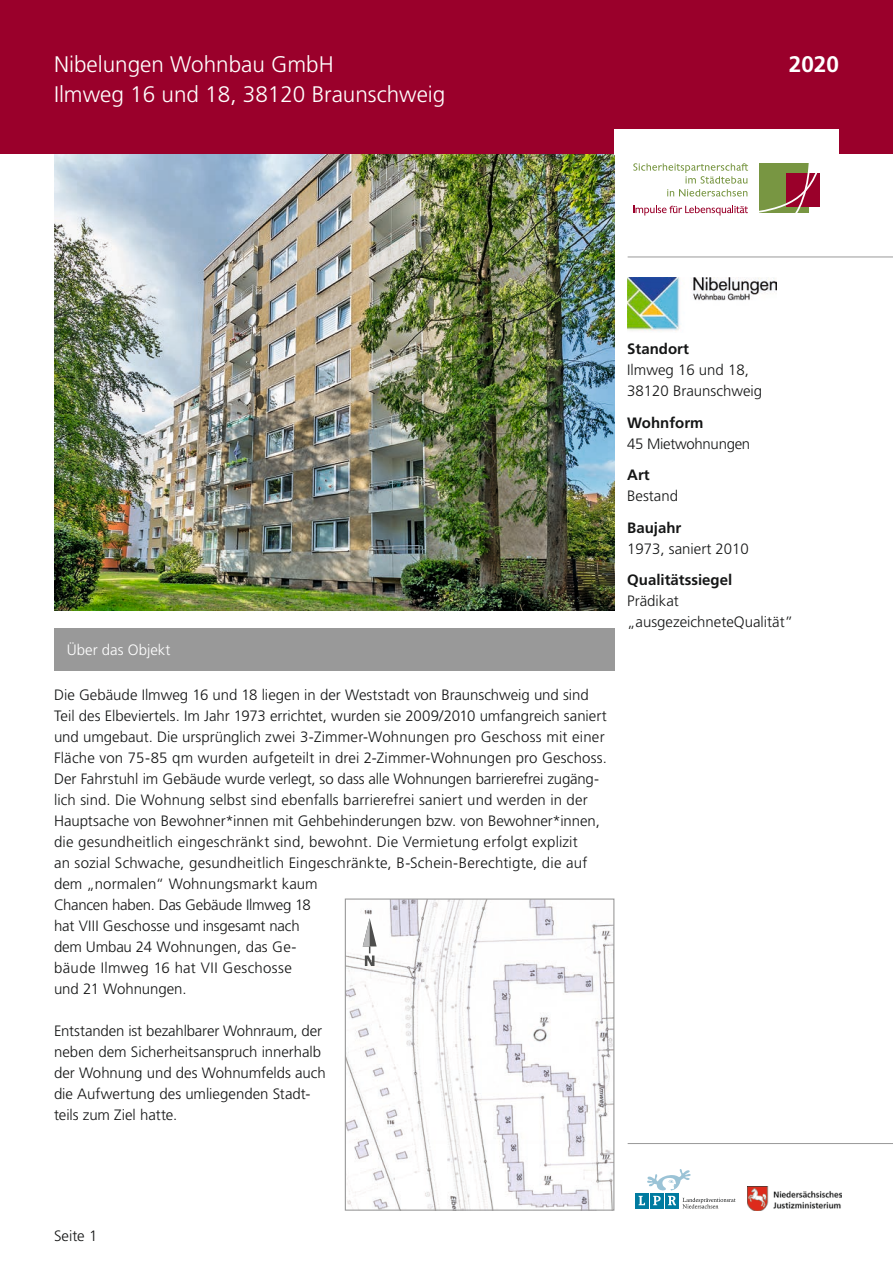
<style>
.page{position:relative;width:893px;height:1263px;background:#fff}
.page>*{position:absolute;margin:0;border:0;box-sizing:border-box;transform-origin:0 0}
.t1{font:300 22.5px/30px "Frutiger";color:#fff}
.t2{font:700 22.5px "Frutiger";color:#fff}
.t3{font:300 15px/21px "Frutiger";color:#151616}
.t4{font:700 15px "Frutiger";color:#151616}
.t5{font:300 15px "Frutiger";letter-spacing:-.02em;color:#151616}
.t6{font:300 15px "Frutiger";color:#fff}
</style>
<div class="page">
<img style="left:747px;top:1186px;width:94px;height:25px">
<div style="left:635px;top:1193px;width:14px;height:15px;background:#007ba0"></div>
<div style="left:650px;top:1193px;width:14px;height:15px;background:#007ba0"></div>
<div style="left:665px;top:1193px;width:14px;height:15px;background:#007ba0"></div>
<svg style="left:639px;top:1196px;width:6px;height:9px"></svg>
<svg style="left:653px;top:1196px;width:8px;height:9px"></svg>
<svg style="left:668px;top:1196px;width:8px;height:9px"></svg>
<svg style="left:647px;top:1169px;width:44px;height:21px"></svg>
<svg style="left:682px;top:1198px;width:54px;height:10px"></svg>
<img style="left:627px;top:277px;width:150px;height:54px">
<img style="left:54px;top:153px;width:560px;height:457px">
<div style="left:0;top:0;width:893px;height:153px;background:#9a002b"></div>
<div style="left:614px;top:129px;width:225px;height:26px;background:#fff"></div>
<div style="left:786px;top:173px;width:34px;height:34px;background:#9a002a"></div>
<svg style="left:633px;top:163px;width:185px;height:53px"></svg>
<div style="left:54px;top:628px;width:560px;height:43px;background:#999"></div>
<hr style="left:628px;top:257px;width:265px;height:1px;background:#999">
<hr style="left:628px;top:1143px;width:265px;height:1px;background:#999">
<img style="left:347px;top:900px;width:265px;height:309px">
<div style="left:345px;top:898px;width:269px;height:313px;border:1px solid #999"></div>
<svg style="left:363px;top:918px;width:14px;height:48px"></svg>
<h1 class="t1" style="left:54px;top:49px;width:393px">Nibelungen Wohnbau GmbH<br>Ilmweg 16 und 18, 38120 Braunschweig</h1>
<h1 class="t2" style="left:789px;top:50px;width:52px">2020</h1>
<p class="t6" style="left:67px;top:642px;width:105px">Über das Objekt</p>
<p class="t3" style="left:54px;top:684px;width:554px">Die Gebäude Ilmweg 16 und 18 liegen in der Weststadt von Braunschweig und sind Teil des Elbeviertels. Im Jahr 1973 errichtet, wurden sie 2009/2010 umfangreich saniert und umgebaut. Die ursprünglich zwei 3-Zimmer-Wohnungen pro Geschoss mit einer Fläche von 75-85 qm wurden aufgeteilt in drei 2-Zimmer-Wohnungen pro Geschoss.<br>Der Fahrstuhl im Gebäude wurde verlegt, so dass alle Wohnungen barrierefrei zugäng&shy;lich sind. Die Wohnung selbst sind ebenfalls barrierefrei saniert und werden in der Hauptsache von Bewohner*innen mit Gehbehinderungen bzw. von Bewohner*innen, die gesundheitlich eingeschränkt sind, bewohnt. Die Vermietung erfolgt explizit<br>an sozial Schwache, gesundheitlich Eingeschränkte, B-Schein-Berechtigte, die auf dem „normalen“ Wohnungsmarkt kaum<br>Chancen haben. Das Gebäude Ilmweg 18<br>hat VIII Geschosse und insgesamt nach<br>dem Umbau 24 Wohnungen, das Ge-<br>bäude Ilmweg 16 hat VII Geschosse<br>und 21 Wohnungen.</p>
<p class="t3" style="left:54px;top:1020px;width:273px">Entstanden ist bezahlbarer Wohnraum, der neben dem Sicherheitsanspruch innerhalb der Wohnung und des Wohnumfelds auch die Aufwertung des umliegenden Stadt&shy;teils zum Ziel hatte.</p>
<p class="t4" style="left:627px;top:340px;width:63px">Standort</p>
<p class="t3" style="left:627px;top:359px;width:137px">Ilmweg 16 und 18,<br>38120 Braunschweig</p>
<p class="t4" style="left:627px;top:413px;width:78px">Wohnform</p>
<p class="t5" style="left:627px;top:435px;width:125px">45 Mietwohnungen</p>
<p class="t4" style="left:627px;top:466px;width:24px">Art</p>
<p class="t3" style="left:627px;top:485px;width:52px">Bestand</p>
<p class="t4" style="left:627px;top:518px;width:56px">Baujahr</p>
<p class="t3" style="left:627px;top:538px;width:123px">1973, saniert 2010</p>
<p class="t4" style="left:627px;top:571px;width:107px">Qualitätssiegel</p>
<p class="t3" style="left:627px;top:590px;width:167px">Prädikat „ausgezeichneteQualität”</p>
<p class="t3" style="left:54px;top:1225px;width:45px">Seite 1</p>
</div>
